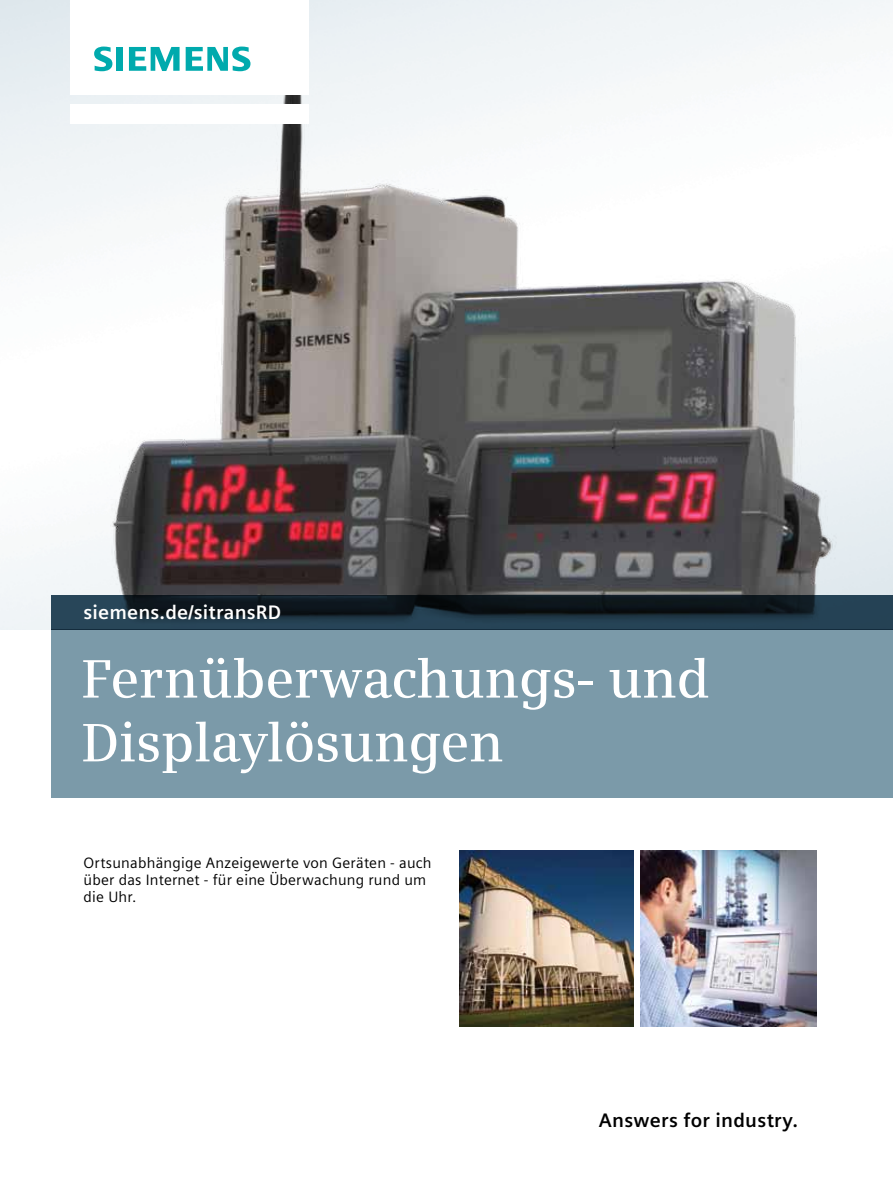
<style>
.page{position:relative;width:893px;height:1191px;background:#fff}
.page>*{position:absolute;margin:0;border:0;box-sizing:border-box;transform-origin:0 0}
.t1{font:600 54px/63.8px "Siemens Serif";letter-spacing:-.01em;color:#fff}
.t2{font:700 19.5px "Siemens Sans OT";letter-spacing:.01em;color:#fff}
.t3{font:700 19.5px "Siemens Sans";letter-spacing:.015em;color:#000}
.t4{font:15px/17px "Siemens Sans OT";letter-spacing:.015em;color:#000}
</style>
<div class="page">
<img style="left:0;top:0;width:893px;height:630px">
<div style="left:71px;top:104px;width:238px;height:19px;background:#fff"></div>
<div style="left:71px;top:0;width:238px;height:95px;background:#fff"></div>
<svg style="left:94px;top:47px;width:18px;height:24px"></svg>
<div style="left:116px;top:47px;width:7px;height:24px;background:#00aaad"></div>
<svg style="left:129px;top:47px;width:51px;height:24px"></svg>
<svg style="left:186px;top:47px;width:64px;height:24px"></svg>
<div style="left:51px;top:629px;width:842px;height:168px;background:#7b9aa9"></div>
<img style="left:641px;top:850px;width:175px;height:176px">
<svg style="left:51px;top:595px;width:842px;height:34px;background:#192c38"></svg>
<img style="left:459px;top:850px;width:174px;height:176px">
<h2 class="t2" style="left:83px;top:601px;width:199px">siemens.de/sitransRD</h2>
<h1 class="t1" style="left:82px;top:647px;width:630px">Fernüberwachungs- und<br>Displaylösungen</h1>
<p class="t4" style="left:84px;top:854px;width:349px">Ortsunabhängige Anzeigewerte von Geräten - auch über das Internet - für eine Überwachung rund um die Uhr.</p>
<h2 class="t3" style="left:599px;top:1109px;width:201px">Answers for industry.</h2>
</div>
